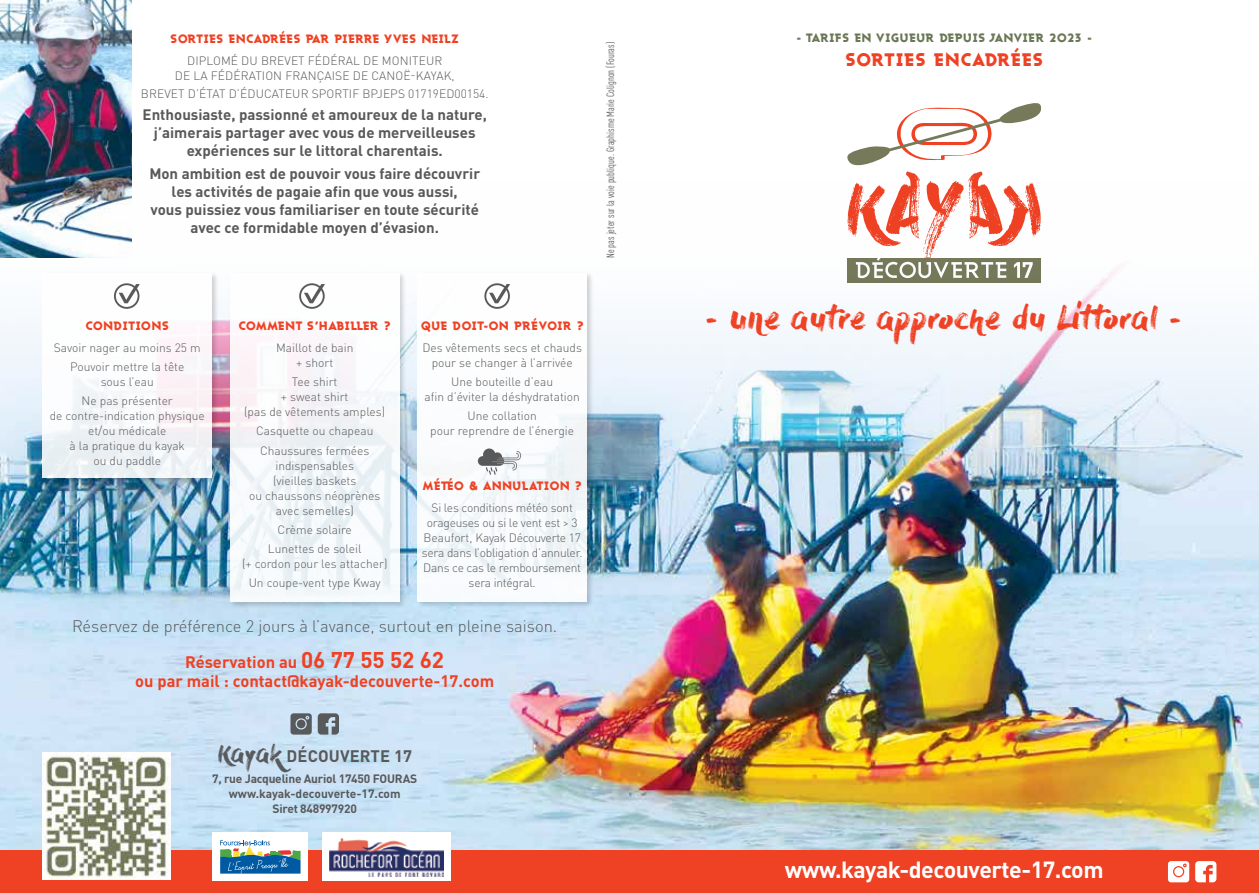
<style>
.page{position:relative;width:1259px;height:893px;background:#fff}
.page>*{position:absolute;margin:0;border:0;box-sizing:border-box;transform-origin:0 0}
.t1{font:33px "Dry Brush";letter-spacing:-.02em;color:#ef4123}
.t2{font:700 23.1px "DIN Pro";letter-spacing:-.02em;color:#fff}
.t3{font:900 18px "Ashby";color:#ef4123}
.t4{font:700 16.5px/19.5px "DIN Pro";color:#ef4123;text-align:center}
.t5{font:300 16.5px "DIN Pro";color:#58595b}
.t6{font:700 16.5px "DIN Pro";letter-spacing:.01em;color:#58595b}
.t7{font:700 15px/18px "DIN Pro";color:#58595b;text-align:center}
.t8{font:300 12px/15px "DIN Pro";color:#58595b;text-align:center}
.t9{font:300 12px/15px "DIN Pro";letter-spacing:-.02em;color:#58595b;text-align:center}
.t10{font:700 12px/15px "DIN Pro";letter-spacing:-.02em;color:#58595b;text-align:center}
.t11{font:900 12px "Ashby";letter-spacing:.01em;color:#ef4123}
.t12{font:900 12px "Ashby";letter-spacing:.01em;color:#6a7755}
.t13{font:900 12px "Ashby";letter-spacing:-.02em;color:#ef4123}
.t14{font:900 12px "Ashby";letter-spacing:-.015em;color:#ef4123}
.t15{font:condensed 10.5px "DIN Pro";color:#58595b}
.s1{font-size:22.5px}
.s2{font-family:"Dry Brush";font-weight:400;font-size:25.5px}
</style>
<div class="page">
<img style="left:0;top:257px;width:1259px;height:593px">
<div style="left:0;top:850px;width:1259px;height:43px;background:#ef4123"></div>
<div style="left:823px;top:79px;width:242px;height:227px;background:#fff"></div>
<div style="left:847px;top:258px;width:194px;height:24px;background:#767a5a"></div>
<svg style="left:847px;top:103px;width:195px;height:175px"></svg>
<svg style="left:1168px;top:861px;width:21px;height:21px"></svg>
<div style="left:1174px;top:867px;width:9px;height:9px;background:#fff;border-radius:50%"></div>
<svg style="left:1195px;top:861px;width:21px;height:21px"></svg>
<svg style="left:290px;top:713px;width:22px;height:22px"></svg>
<div style="left:297px;top:719px;width:8px;height:9px;background:#58595b;border-radius:50%"></div>
<svg style="left:318px;top:713px;width:21px;height:22px"></svg>
<img style="left:43px;top:752px;width:127px;height:128px">
<div style="left:213px;top:832px;width:95px;height:48px;background:#fff"></div>
<svg style="left:220px;top:840px;width:81px;height:34px"></svg>
<div style="left:322px;top:832px;width:128px;height:48px;background:#fff"></div>
<img style="left:329px;top:838px;width:114px;height:38px">
<div style="left:229px;top:272px;width:178px;height:337px;background:#000;opacity:.2"></div>
<div style="left:230px;top:273px;width:169px;height:329px;background:linear-gradient(to bottom,#fdfafb,#eef5f8)"></div>
<div style="left:416px;top:271px;width:178px;height:338px;background:#000;opacity:.2"></div>
<div style="left:418px;top:273px;width:169px;height:329px;background:#fff"></div>
<div style="left:41px;top:271px;width:178px;height:214px;background:#000;opacity:.2"></div>
<div style="left:43px;top:273px;width:169px;height:204px;background:linear-gradient(to bottom,#fff,#eef0f4)"></div>
<svg style="left:299px;top:283px;width:26px;height:26px"></svg>
<svg style="left:484px;top:283px;width:26px;height:26px"></svg>
<svg style="left:114px;top:283px;width:26px;height:26px"></svg>
<svg style="left:478px;top:448px;width:43px;height:27px"></svg>
<img style="left:0;top:0;width:132px;height:257px">
<p class="t13" style="left:170px;top:31px;width:173px">SORTIES ENCADRÉES PAR PIERRE</p>
<p class="t11" style="left:384px;top:31px;width:46px">YVES NEI</p>
<p class="t11" style="left:444px;top:31px;width:16px">LZ</p>
<p class="t8" style="left:175px;top:52px;width:281px">diplomé du Brevet fédéral de moniteur<br>de la Fédération Française de Canoë-Kayak,</p>
<p class="t8" style="left:141px;top:85px;width:250px">Brevet d’état d’éducateur sportif BPJEPS</p>
<p class="t8" style="left:408px;top:85px;width:82px">01719ED00154.</p>
<p class="t7" style="left:143px;top:104px;width:346px">Enthousiaste, passionné et amoureux de la nature, j’aimerais partager avec vous de merveilleuses expériences sur le littoral charentais.</p>
<p class="t7" style="left:149px;top:162px;width:332px">Mon ambition est de pouvoir vous faire découvrir les activités de pagaie afin que vous aussi,<br>vous puissiez vous familiariser en toute sécurité avec ce formidable moyen d’évasion.</p>
<p class="t15" style="left:603px;top:258px;width:217px;rotate:-90deg">Ne pas jeter sur la voie publique. Graphisme Marie Colignon (Fouras)</p>
<p class="t11" style="left:86px;top:317px;width:45px">CONDITIO</p>
<p class="t11" style="left:151px;top:317px;width:18px">NS</p>
<p class="t8" style="left:54px;top:337px;width:148px;line-height:19.2px">Savoir nager au moins 25 m<br>Pouvoir mettre la tête</p>
<p class="t8" style="left:82px;top:371px;width:93px;line-height:19.2px">sous l’eau<br>N e pas présenter</p>
<p class="t8" style="left:50px;top:408px;width:157px">de contre-indication physique et/ou médicale<br>à la pratique du kayak<br>ou du paddle</p>
<p class="t14" style="left:239px;top:317px;width:154px">COMMENT S’HABILLER ?</p>
<p class="t8" style="left:276px;top:339px;width:79px">Maillot de bain + short</p>
<p class="t8" style="left:244px;top:373px;width:142px">Tee shirt<br>+ sweat shirt<br>(pas de vêtements amples)</p>
<p class="t8" style="left:256px;top:420px;width:119px;line-height:19.2px">Casquette ou chapeau<br>Chaussures fermées</p>
<p class="t8" style="left:249px;top:457px;width:133px">indispensables<br>(vieilles baskets<br>ou chaussons néoprènes avec semelles)</p>
<p class="t8" style="left:268px;top:519px;width:95px;line-height:19.2px">Crème solaire<br>Lunettes de soleil</p>
<p class="t8" style="left:242px;top:553px;width:147px;line-height:19.2px">(+ cordon pour les attacher)<br>U n coupe-vent type Kway</p>
<p class="t11" style="left:421px;top:317px;width:136px">QUE DOIT-ON PRÉVOIR</p>
<p class="t11" style="left:576px;top:317px;width:9px">?</p>
<p class="t8" style="left:422px;top:339px;width:161px">Des vêtements secs et chauds pour se changer à l’arrivée</p>
<p class="t8" style="left:424px;top:373px;width:157px">U ne bouteille d’eau<br>afin d’éviter la déshydratation</p>
<p class="t8" style="left:430px;top:408px;width:145px">U ne collation<br>pour reprendre de l’énergie</p>
<p class="t11" style="left:422px;top:478px;width:71px">MÉTÉO &amp; ANNU</p>
<p class="t11" style="left:522px;top:478px;width:24px">LATIO</p>
<p class="t11" style="left:560px;top:478px;width:24px">N ?</p>
<p class="t9" style="left:422px;top:499px;width:162px">Si les conditions météo sont orageuses ou si le vent est &gt; 3<br>Beaufort, Kayak Découverte 17 sera dans l’obligation d’annuler.<br>Dans ce cas le remboursement sera intégral.</p>
<h3 class="t5" style="left:72px;top:614px;width:486px">Réservez de préférence 2 jours à l’avance, surtout en pleine saison.</h3>
<h3 class="t4" style="left:135px;top:650px;width:360px">Réservation au <span class="s1">06 77 55 52 62<br></span>ou par mail : contact@kayak-decouverte-17.com</h3>
<h3 class="t6" style="left:217px;top:743px;width:196px"><span class="s2">Kayak</span> découverte 17</h3>
<p class="t10" style="left:212px;top:770px;width:207px">7, rue Jacqueline Auriol 17450 Fouras www.kayak-decouverte-17.com<br>Siret 848997920</p>
<p class="t12" style="left:796px;top:30px;width:209px">- TARIFS EN VIGUEUR DEPU IS JANV</p>
<p class="t12" style="left:1022px;top:30px;width:71px">IER 2023 -</p>
<h3 class="t3" style="left:845px;top:48px;width:24px">SORTIES</h3>
<h3 class="t3" style="left:934px;top:48px;width:99px">ENCADRÉES</h3>
<h1 class="t1" style="left:705px;top:298px;width:479px">- Une autre approche du Littoral -</h1>
<h2 class="t2" style="left:785px;top:851px;width:320px">www.kayak-decouverte-17.com</h2>
</div>
